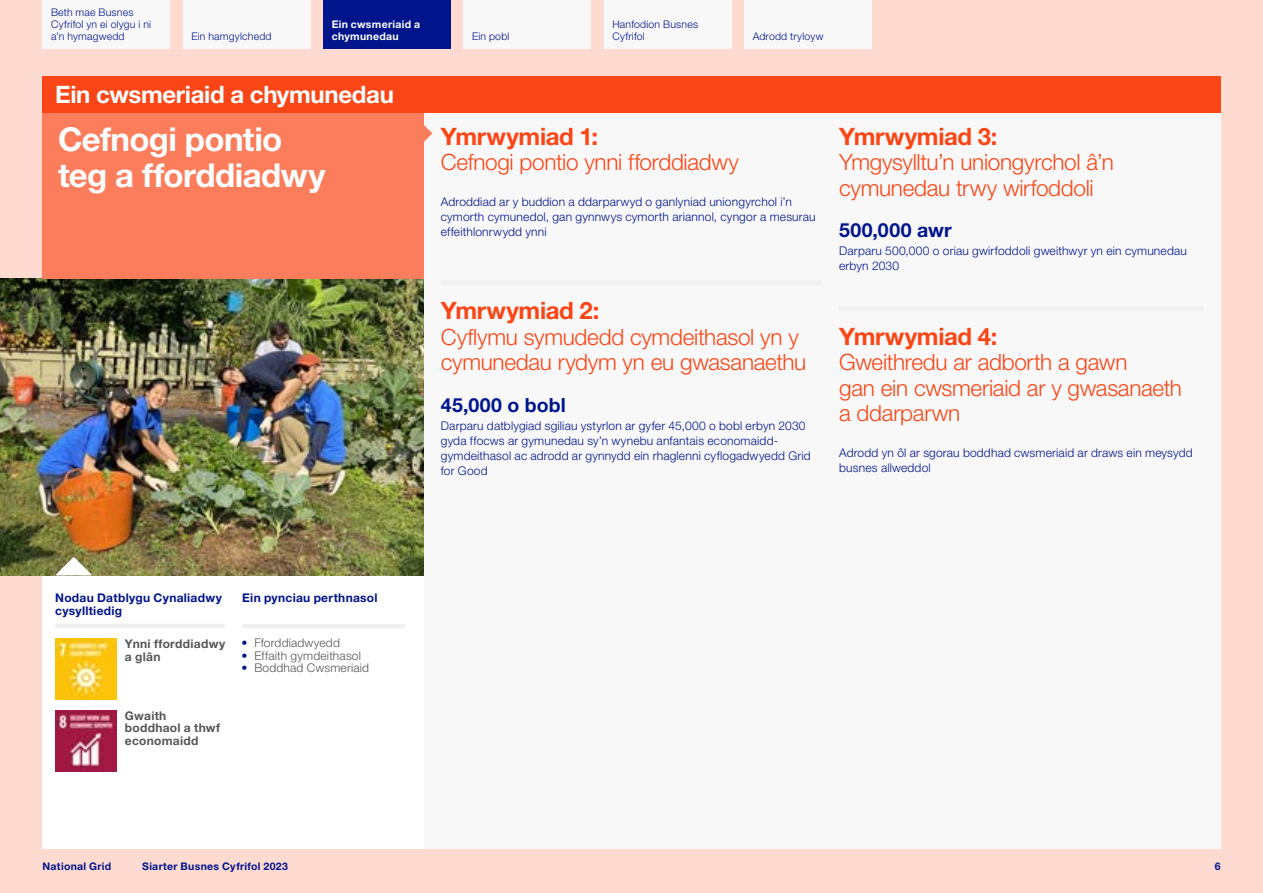
<style>
.page{position:relative;width:1263px;height:893px;background:#fedad0}
.page>*{position:absolute;margin:0;border:0;box-sizing:border-box;transform-origin:0 0}
.t1{font:700 33px/36px "Helvetica Neue LT Std";letter-spacing:-.015em;color:#fff}
.t2{font:700 24px "Helvetica Neue LT Std";letter-spacing:-.015em;color:#fa4616}
.t3{font:700 24px "Helvetica Neue LT Std";letter-spacing:-.015em;color:#fff}
.t4{font:300 22.5px/25.5px "Helvetica Neue LTW1 G";letter-spacing:-.01em;color:#fa4616}
.t5{font:700 19.5px "Helvetica Neue LT Std";letter-spacing:.02em;color:#00148c}
.t6{font:300 12px/15px "Helvetica Neue LTW1 G";letter-spacing:.015em;color:#00148c}
.t7{font:700 12px "Helvetica Neue LT Std";letter-spacing:.025em;color:#00148c}
.t8{font:300 12px "Helvetica Neue LTW1 G";letter-spacing:.015em;color:#55555a}
.t9{font:700 12px/12.6px "Helvetica Neue LT Std";letter-spacing:.02em;color:#55555a}
.t10{font:300 10.5px/12px "Helvetica Neue LTW1 G";letter-spacing:.02em;color:#00148c}
.t11{font:700 10.5px "Helvetica Neue LT Std";letter-spacing:.03em;color:#00148c}
.t12{font:700 10.5px/12px "Helvetica Neue LT Std";letter-spacing:.03em;color:#fff}
.s1{color:#00148c}
</style>
<div class="page">
<div style="left:43px;top:527px;width:381px;height:321px;background:#fff"></div>
<img style="left:0;top:279px;width:424px;height:296px">
<svg style="left:55px;top:557px;width:37px;height:18px"></svg>
<div style="left:424px;top:85px;width:796px;height:763px;background:#f8f8f8"></div>
<div style="left:42px;top:77px;width:1178px;height:36px;background:#fa4616"></div>
<svg style="left:424px;top:125px;width:8px;height:17px"></svg>
<div style="left:43px;top:113px;width:381px;height:166px;background:#fb7d5c"></div>
<hr style="left:242px;top:624px;width:163px;height:4px;background:#f0f0f0">
<hr style="left:55px;top:624px;width:170px;height:4px;background:#f0f0f0">
<img style="left:55px;top:710px;width:61px;height:61px">
<img style="left:55px;top:639px;width:61px;height:61px">
<hr style="left:441px;top:281px;width:381px;height:4px;background:#f0f0f0">
<div style="left:839px;top:306px;width:364px;height:5px;background:#f0f0f0"></div>
<div style="left:183px;top:0;width:127px;height:49px;background:#f8f8f8"></div>
<div style="left:463px;top:0;width:128px;height:49px;background:#f8f8f8"></div>
<div style="left:323px;top:0;width:128px;height:49px;background:#00148c"></div>
<div style="left:43px;top:0;width:127px;height:49px;background:#f8f8f8"></div>
<div style="left:744px;top:0;width:128px;height:49px;background:#f8f8f8"></div>
<div style="left:604px;top:0;width:127px;height:49px;background:#f8f8f8"></div>
<p class="t10" style="left:51px;top:6px;width:102px">Beth mae Busnes<br>Cyfrifol yn ei olygu i ni a’n hymagwedd</p>
<p class="t12" style="left:332px;top:18px;width:90px">Ein cwsmeriaid a chymunedau</p>
<p class="t10" style="left:191px;top:30px;width:82px">Ein hamgylchedd</p>
<p class="t10" style="left:472px;top:30px;width:39px">Ein pobl</p>
<p class="t10" style="left:612px;top:18px;width:87px">Hanfodion Busnes<br>Cyfrifol</p>
<p class="t10" style="left:753px;top:30px;width:72px">Adrodd tryloyw</p>
<h2 class="t3" style="left:55px;top:80px;width:340px">Ein cwsmeriaid a chymunedau</h2>
<h1 class="t1" style="left:58px;top:121px;width:269px">Cefnogi pontio teg a fforddiadwy</h1>
<h2 class="t2" style="left:441px;top:121px;width:159px">Ymrwymiad 1:</h2>
<h3 class="t4" style="left:441px;top:149px;width:300px">Cefnogi pontio ynni fforddiadwy</h3>
<p class="t6" style="left:441px;top:195px;width:376px">Adroddiad ar y buddion a ddarparwyd o ganlyniad uniongyrchol i’n cymorth cymunedol, gan gynnwys cymorth ariannol, cyngor a mesurau effeithlonrwydd ynni</p>
<h2 class="t2" style="left:441px;top:296px;width:160px">Ymrwymiad 2:</h2>
<h3 class="t4" style="left:441px;top:324px;width:367px">Cyflymu symudedd cymdeithasol yn y cymunedau rydym yn eu gwasanaethu</h3>
<h3 class="t5" style="left:441px;top:393px;width:127px">45,000 o bobl</h3>
<p class="t6" style="left:441px;top:418px;width:371px">Darparu datblygiad sgiliau ystyrlon ar gyfer 45,000 o bobl erbyn 2030 gyda ffocws ar gymunedau sy’n wynebu anfantais economaidd&shy;gymdeithasol ac adrodd ar gynnydd ein rhaglenni cyflogadwyedd Grid for Good</p>
<h2 class="t2" style="left:839px;top:121px;width:160px">Ymrwymiad 3:</h2>
<h3 class="t4" style="left:839px;top:149px;width:276px">Ymgysylltu’n uniongyrchol â’n cymunedau trwy wirfoddoli</h3>
<h3 class="t5" style="left:839px;top:218px;width:114px">500,000 awr</h3>
<p class="t6" style="left:839px;top:244px;width:349px">Darparu 500,000 o oriau gwirfoddoli gweithwyr yn ein cymunedau erbyn 2030</p>
<h2 class="t2" style="left:839px;top:321px;width:160px">Ymrwymiad 4:</h2>
<h3 class="t4" style="left:839px;top:349px;width:344px">Gweithredu ar adborth a gawn<br>gan ein cwsmeriaid ar y gwasanaeth a ddarparwn</h3>
<p class="t6" style="left:839px;top:446px;width:355px">Adrodd yn ôl ar sgorau boddhad cwsmeriaid ar draws ein meysydd busnes allweddol</p>
<p class="t7" style="left:55px;top:590px;width:168px">Nodau Datblygu Cynaliadwy</p>
<p class="t7" style="left:242px;top:590px;width:137px">Ein pynciau perthnasol</p>
<p class="t7" style="left:55px;top:603px;width:68px">cysylltiedig</p>
<p class="t9" style="left:125px;top:637px;width:102px">Ynni fforddiadwy a glân</p>
<p class="t9" style="left:125px;top:709px;width:97px">Gwaith boddhaol a thwf economaidd</p>
<p class="t8" style="left:242px;top:636px;width:100px"><span class="s1">•</span> Fforddiadwyedd</p>
<p class="t8" style="left:242px;top:648px;width:121px"><span class="s1">•</span> Effaith gymdeithasol</p>
<p class="t8" style="left:242px;top:661px;width:129px"><span class="s1">•</span> Boddhad Cwsmeriaid</p>
<p class="t11" style="left:43px;top:859px;width:70px">National Grid</p>
<p class="t11" style="left:142px;top:859px;width:147px">Siarter Busnes Cyfrifol 2023</p>
<p class="t11" style="left:1215px;top:859px;width:7px">6</p>
</div>
